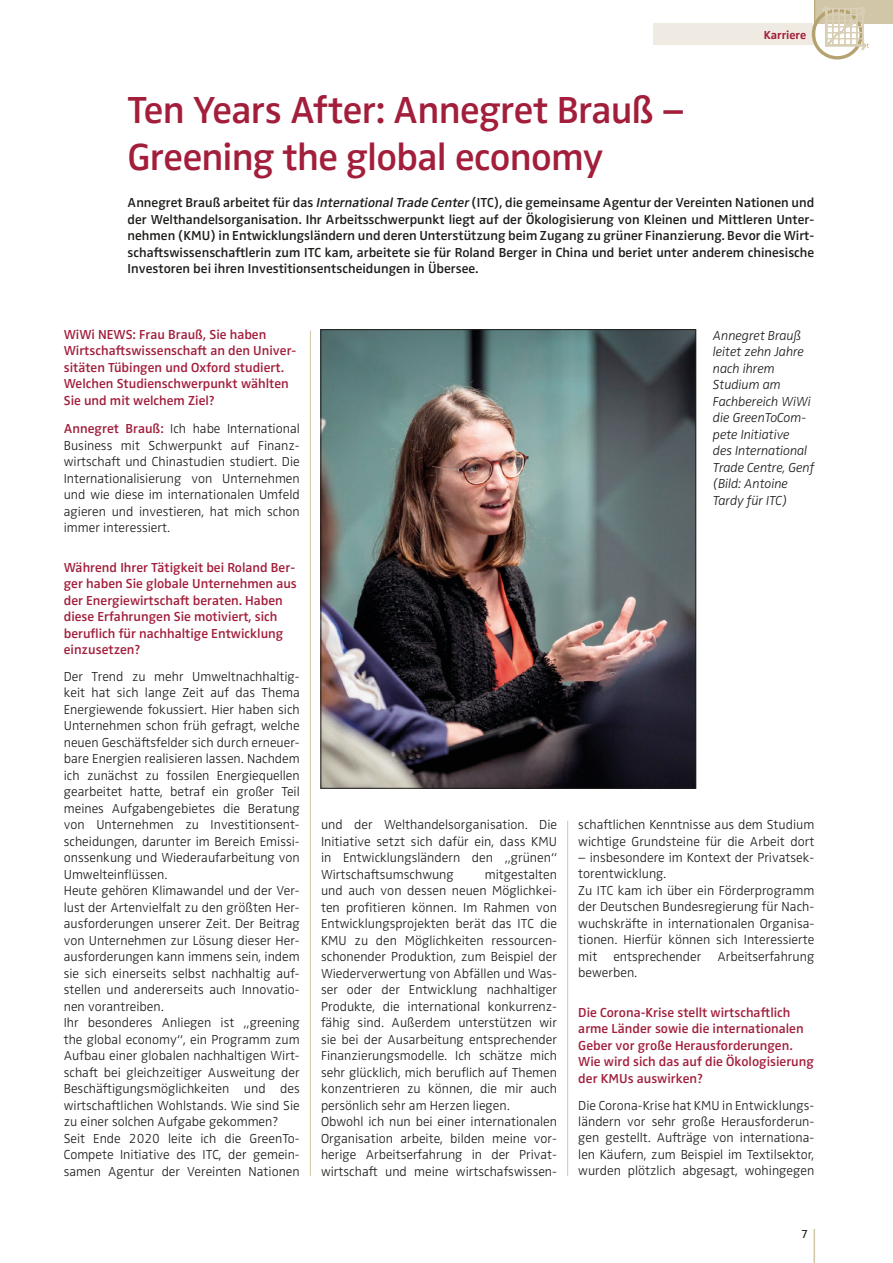
<style>
.page{position:relative;width:893px;height:1263px;background:#fff}
.page>*{position:absolute;margin:0;border:0;box-sizing:border-box;transform-origin:0 0}
.t1{font:600 39px/46.8px "Zwo OT";letter-spacing:-.02em;color:#a21e3b}
.t2{font:300 13.5px/16.5px "Zwo OT";color:#1d1d1b}
.t3{font:600 13.5px/16.5px "Zwo OT";color:#a21e3b}
.t4{font:600 13.5px/16.5px "Zwo OT";color:#1d1d1b;text-align:justify}
.t5{font:italic 300 13.5px/16.5px "Zwo OT";letter-spacing:-.01em;color:#1d1d1b}
.t6{font:700 12px "Zwo OT";color:#a21e3b}
.t7{font:12px "Zwo OT";color:#1d1d1b}
.s1{font-style:italic}
.s2{font-weight:600;color:#a21e3b}
</style>
<div class="page">
<div style="left:814px;top:0;width:79px;height:24px;background:#d1c6a7"></div>
<hr style="left:814px;top:1229px;width:1px;height:34px;background:#d1c6a7">
<hr style="left:814px;top:0;width:1px;height:45px;background:#b4a26f">
<div style="left:653px;top:24px;width:161px;height:21px;background:#f0ebe2"></div>
<div style="left:812px;top:8px;width:51px;height:52px;border:3px solid #b4a26f;border-radius:50%"></div>
<svg style="left:819px;top:6px;width:50px;height:47px"></svg>
<hr style="left:567px;top:821px;width:1px;height:355px;background:#d1c6a7">
<hr style="left:310px;top:331px;width:1px;height:845px;background:#d1c6a7">
<img style="left:323px;top:331px;width:371px;height:455px">
<p class="t6" style="left:764px;top:28px;width:44px">Karriere</p>
<h1 class="t1" style="left:128px;top:87px;width:558px">Ten Years After: Annegret Brauß –<br>Greening the global economy</h1>
<p class="t4" style="left:128px;top:195px;width:688px">Annegret Brauß arbeitet für das <span class="s1">InternationalTrade Center</span>(ITC), die gemeinsame Agentur der Vereinten Nationen und der Welthandelsorganisation. Ihr Arbeitsschwerpunkt liegt auf der Ökologisierung von Kleinen und Mittleren Unter&shy;nehmen (KMU) in Entwicklungsländern und deren Unterstützung beim Zugang zu grüner Finanzierung. Bevor die Wirt&shy;schaftswissenschaftlerin zum ITC kam, arbeitete sie für Roland Berger in China und beriet unter anderem chinesische Investoren bei ihren Investitionsentscheidungen in Übersee.</p>
<p class="t3" style="left:64px;top:326px;width:234px">WiWi NEWS: Frau Brauß, Sie haben Wirtschaftswissenschaft an den Univer&shy;sitäten Tübingen und Oxford studiert.<br>Welchen Studienschwerpunkt wählten Sie und mit welchem Ziel?</p>
<p class="t2" style="left:64px;top:421px;width:238px;text-align:justify"><span class="s2">Annegret Brauß:</span> Ich habe International Business mit Schwerpunkt auf Finanz&shy;wirtschaft und Chinastudien studiert. Die Internationalisierung von Unternehmen und wie diese im internationalen Umfeld agieren und investieren, hat mich schon immer interessiert.</p>
<p class="t3" style="left:64px;top:559px;width:235px">Während Ihrer Tätigkeit bei Roland Ber&shy;ger haben Sie globale Unternehmen aus der Energiewirtschaft beraten. Haben diese Erfahrungen Sie motiviert, sich beruflich für nachhaltige Entwicklung einzusetzen?</p>
<p class="t2" style="left:64px;top:668px;width:238px">Der Trend zu mehr Umweltnachhaltig&shy;keit hat sich lange Zeit auf das Thema Energiewende fokussiert. Hier haben sich Unternehmen schon früh gefragt, welche neuen Geschäftsfelder sich durch erneuer&shy;bare Energien realisieren lassen. Nachdem ich zunächst zu fossilen Energiequellen gearbeitet hatte, betraf ein großer Teil meines Aufgabengebietes die Beratung von Unternehmen zu Investitionsent&shy;scheidungen, darunter im Bereich Emissi&shy;onssenkung und Wiederaufarbeitung von Umwelteinflüssen.<br>Heute gehören Klimawandel und der Ver&shy;lust der Artenvielfalt zu den größten Her&shy;ausforderungen unserer Zeit. Der Beitrag von Unternehmen zur Lösung dieser Her&shy;ausforderungen kann immens sein, indem sie sich einerseits selbst nachhaltig auf&shy;stellen und andererseits auch Innovatio&shy;nen vorantreiben.<br>Ihr besonderes Anliegen ist „greening the global economy“, ein Programm zum Aufbau einer globalen nachhaltigen Wirt&shy;schaft bei gleichzeitiger Ausweitung der Beschäftigungsmöglichkeiten und des wirtschaftlichen Wohlstands. Wie sind Sie zu einer solchen Aufgabe gekommen?<br>Seit Ende 2020 leite ich die GreenTo-Compete Initiative des ITC, der gemein&shy;samen Agentur der Vereinten Nationen</p>
<p class="t2" style="left:321px;top:817px;width:237px;text-align:justify">und der Welthandelsorganisation. Die Initiative setzt sich dafür ein, dass KMU in Entwicklungsländern den „grünen“ Wirtschaftsumschwung</p>
<p class="t2" style="left:321px;top:866px;width:238px;text-indent:164px">mitgestalten und auch von dessen neuen Möglichkei&shy;ten profitieren können. Im Rahmen von Entwicklungsprojekten berät das ITC die KMU zu den Möglichkeiten ressourcen&shy;schonender Produktion, zum Beispiel der Wiederverwertung von Abfällen und Was&shy;ser oder der Entwicklung nachhaltiger Produkte, die international konkurrenz&shy;fähig sind. Außerdem unterstützen wir sie bei der Ausarbeitung entsprechender Finanzierungsmodelle. Ich schätze mich sehr glücklich, mich beruflich auf Themen konzentrieren zu können, die mir auch persönlich sehr am Herzen liegen.<br>Obwohl ich nun bei einer internationalen Organisation arbeite, bilden meine vor&shy;herige Arbeitserfahrung in der Privat&shy;wirtschaft und meine wirtschafswissen-</p>
<p class="t5" style="left:713px;top:327px;width:103px">Annegret Brauß leitet zehn Jahre nach ihrem<br>Studium am<br>Fachbereich WiWi die GreenToCom&shy;pete Initiative<br>des International<br>Trade Centre, Genf (Bild: Antoine<br>Tardy für ITC)</p>
<p class="t2" style="left:578px;top:816px;width:237px">schaftlichen Kenntnisse aus dem Studium wichtige Grundsteine für die Arbeit dort</p>
<p class="t2" style="left:578px;top:849px;width:237px">– insbesondere im Kontext der Privatsek&shy;torentwicklung.<br>Zu ITC kam ich über ein Förderprogramm der Deutschen Bundesregierung für Nach&shy;wuchskräfte in internationalen Organisa&shy;tionen. Hierfür können sich Interessierte mit entsprechender Arbeitserfahrung bewerben.</p>
<p class="t3" style="left:578px;top:1004px;width:237px">Die Corona-Krise stellt wirtschaftlich arme Länder sowie die internationalen Geber vor große Herausforderungen.<br>Wie wird sich das auf die Ökologisierung der KMUs auswirken?</p>
<p class="t2" style="left:578px;top:1097px;width:238px;text-align:justify">Die Corona-Krise hat KMU in Entwicklungs&shy;ländern vor sehr große Herausforderun&shy;gen gestellt. Aufträge von internationa&shy;len Käufern, zum Beispiel im Textilsektor, wurden plötzlich abgesagt, wohingegen</p>
<p class="t7" style="left:801px;top:1227px;width:8px">7</p>
</div>
